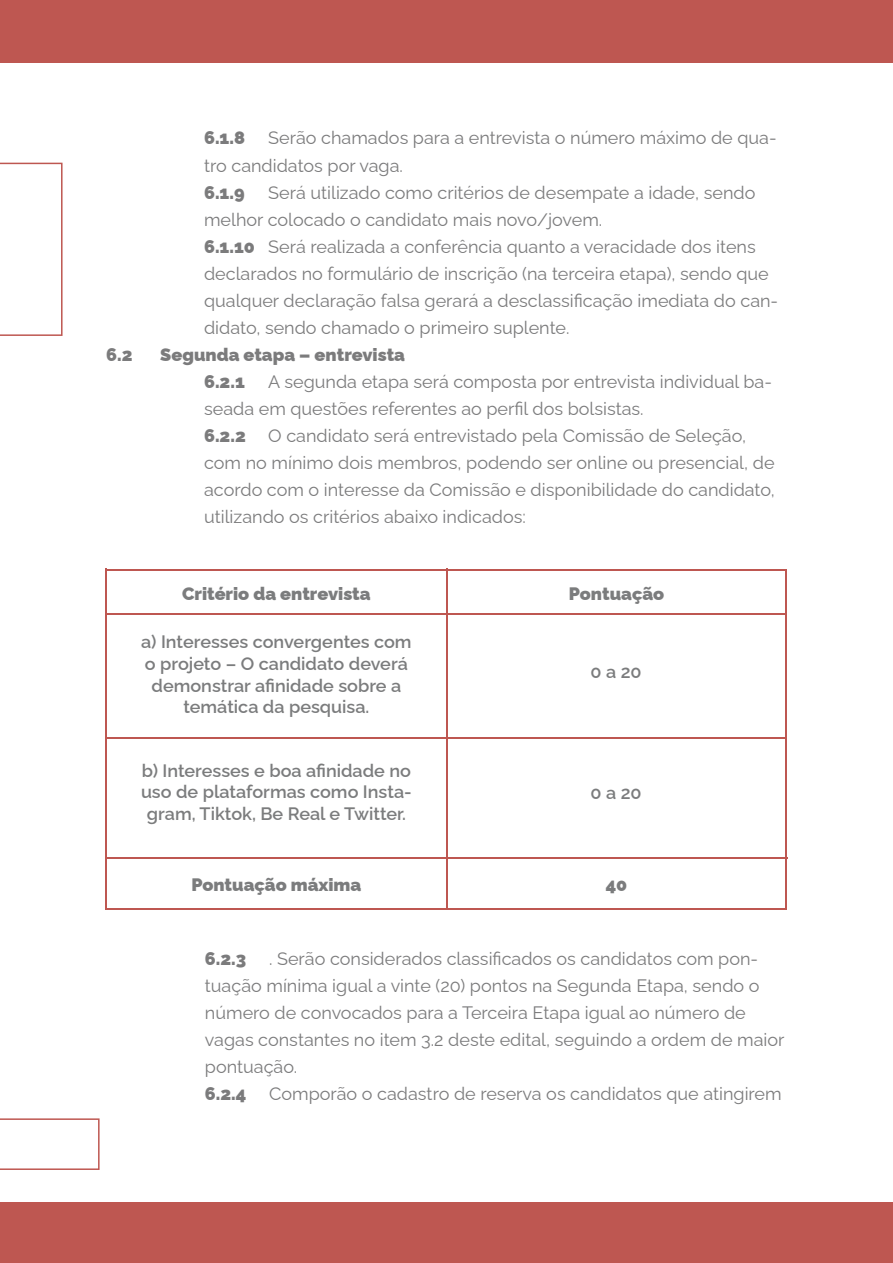
<style>
.page{position:relative;width:893px;height:1263px;background:#fff}
.page>*{position:absolute;margin:0;border:0;box-sizing:border-box;transform-origin:0 0}
.t1{font:18px/27px "Raleway";color:#7b7b7c}
.t2{font:600 18px/21.6px "Raleway";color:#7b7c7d;text-align:center}
.t3{font:900 18px/27px "Raleway";color:#7b7b7c}
.t4{font:900 18px "Raleway";color:#7b7c7d}
.s1{font-weight:900}
</style>
<div class="page">
<div style="left:0;top:0;width:893px;height:63px;background:#be5751"></div>
<div style="left:0;top:1202px;width:893px;height:61px;background:#be5751"></div>
<svg style="left:0;top:163px;width:63px;height:173px"></svg>
<svg style="left:0;top:1118px;width:100px;height:52px"></svg>
<hr style="left:446px;top:569px;width:1px;height:339px;background:#be5751">
<hr style="left:106px;top:569px;width:681px;height:1px;background:#be5751">
<hr style="left:106px;top:614px;width:681px;height:1px;background:#be5751">
<hr style="left:105px;top:569px;width:2px;height:339px;background:#be5751">
<hr style="left:785px;top:570px;width:2px;height:339px;background:#be5751">
<hr style="left:105px;top:908px;width:682px;height:2px;background:#be5751">
<hr style="left:107px;top:857px;width:680px;height:2px;background:#be5751">
<hr style="left:106px;top:737px;width:681px;height:2px;background:#be5751">
<p class="t1" style="left:204px;top:123px;width:574px;text-indent:64px">Serão chamados para a entrevista o número máximo de qua&shy;tro candidatos por vaga.</p>
<p class="t3" style="left:204px;top:177px;width:42px">6.1.9</p>
<p class="t3" style="left:204px;top:123px;width:42px">6.1.8</p>
<p class="t1" style="left:204px;top:177px;width:576px;text-indent:64px">Será utilizado como critérios de desempate a idade, sendo melhor colocado o candidato mais novo/jovem.<br><span class="s1">6.1.10</span> Será realizada a conferência quanto a veracidade dos itens declarados no formulário de inscrição (na terceira etapa), sendo que qualquer declaração falsa gerará a desclassificação imediata do can&shy;didato, sendo chamado o primeiro suplente.</p>
<p class="t3" style="left:106px;top:339px;width:28px">6.2</p>
<p class="t3" style="left:204px;top:339px;width:202px;text-indent:-44px">Segunda etapa – entrevista<br>6.2.1</p>
<p class="t1" style="left:204px;top:366px;width:569px;text-indent:64px">A segunda etapa será composta por entrevista individual ba&shy;seada em questões referentes ao perfil dos bolsistas.</p>
<p class="t3" style="left:204px;top:420px;width:43px">6.2.2</p>
<p class="t1" style="left:204px;top:420px;width:572px;text-indent:64px">O candidato será entrevistado pela Comissão de Seleção, com no mínimo dois membros, podendo ser online ou presencial, de acordo com o interesse da Comissão e disponibilidade do candidato, utilizando os critérios abaixo indicados:</p>
<p class="t4" style="left:182px;top:580px;width:190px">Critério da entrevista</p>
<p class="t4" style="left:569px;top:580px;width:97px">Pontuação</p>
<p class="t2" style="left:141px;top:629px;width:272px">a) Interesses convergentes com o projeto – O candidato deverá demonstrar afinidade sobre a temática da pesquisa.</p>
<p class="t2" style="left:591px;top:659px;width:53px">0 a 20</p>
<p class="t2" style="left:141px;top:758px;width:272px">b) Interesses e boa afinidade no uso de plataformas como Insta&shy;gram, Tiktok, Be Real e Twitter.</p>
<p class="t2" style="left:591px;top:780px;width:53px">0 a 20</p>
<p class="t4" style="left:191px;top:870px;width:171px">Pontuação máxima</p>
<p class="t4" style="left:606px;top:870px;width:23px">40</p>
<p class="t1" style="left:205px;top:943px;width:581px;text-indent:64px">. Serão considerados classificados os candidatos com pon&shy;tuação mínima igual a vinte (20) pontos na Segunda Etapa, sendo o número de convocados para a Terceira Etapa igual ao número de vagas constantes no item 3.2 deste edital, seguindo a ordem de maior pontuação.</p>
<p class="t3" style="left:205px;top:1078px;width:43px">6.2.4</p>
<p class="t1" style="left:269px;top:1078px;width:514px">Comporão o cadastro de reserva os candidatos que atingirem</p>
<p class="t3" style="left:205px;top:943px;width:43px">6.2.3</p>
</div>
